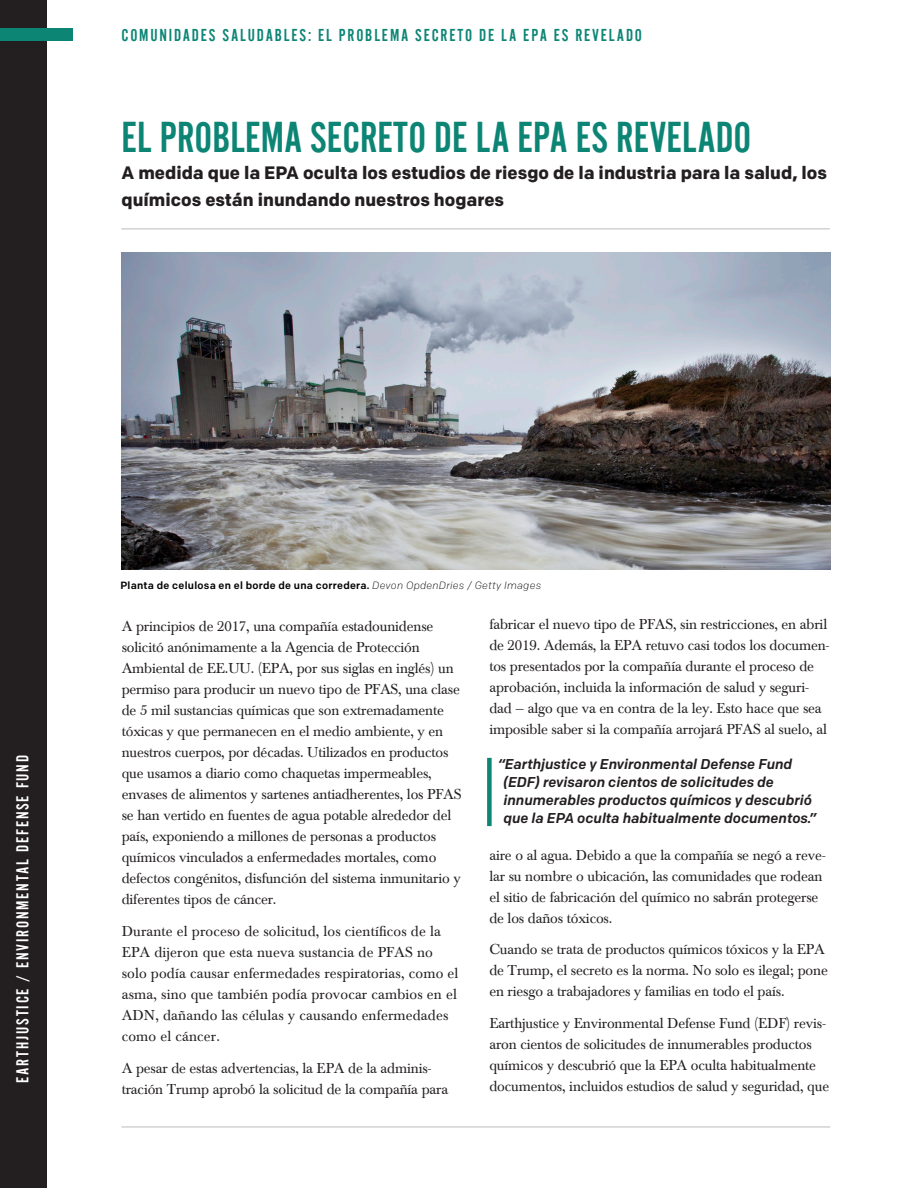
<style>
.page{position:relative;width:918px;height:1188px;background:#fff}
.page>*{position:absolute;margin:0;border:0;box-sizing:border-box;transform-origin:0 0}
.Headline__Main_30pt{font:45px "Alternate Gothic Com No 2";color:#0c8575}
.Headline__Subtitle_1{font:700 18px/27px "Colfax";color:#231f20}
.t1{font:18px "Alternate Gothic Com No 2";letter-spacing:.1em;color:#0c8575}
.t2{font:18px "Alternate Gothic Com No 2";letter-spacing:.1em;color:#fff}
.Body__Main_Copy_10_1{font:14.25px/21px "Baskerville BE";letter-spacing:-.01em;color:#231f20}
.Body__Main_Copy_10_1-2{font:14.25px/21px "Baskerville BE";letter-spacing:.01em;color:#231f20}
.Pull_Quote__Small_Ba{font:italic 500 14.25px/18px "Colfax";color:#231f20}
.Photo__Credit_Captio{font:500 10.5px "Colfax";letter-spacing:.025em;color:#040503}
.s1{font-weight:300;font-style:italic}
</style>
<div class="page">
<div style="left:0;top:0;width:47px;height:1188px;background:#231f20"></div>
<div style="left:0;top:29px;width:74px;height:12px;background:#0c8575"></div>
<hr style="left:122px;top:1126px;width:708px;height:2px;background:#d1d2d4">
<hr style="left:121px;top:228px;width:709px;height:2px;background:#d1d2d4">
<div style="left:487px;top:758px;width:5px;height:68px;background:#0c8575"></div>
<img style="left:121px;top:252px;width:709px;height:317px">
<p class="t1" style="left:122px;top:25px;width:522px">COMUNIDADES SALUDABLES: EL PROBLEMA SECRETO DE LA EPA ES REVELADO</p>
<p class="Headline__Main_30pt" style="left:122px;top:114px;width:632px">EL PROBLEMA SECRETO DE LA EPA ES REVELADO</p>
<p class="Headline__Subtitle_1" style="left:122px;top:159px;width:707px">A medida que la EPA oculta los estudios de riesgo de la industria para la salud, los químicos están inundando nuestros hogares</p>
<p class="t2" style="left:13px;top:1083px;width:329px;rotate:-90deg">EARTHJUSTICE / ENVIRONMENTAL DEFENSE FUND</p>
<p class="Photo__Credit_Captio" style="left:120px;top:578px;width:422px">Planta de celulosa en el borde de una corredera. <span class="s1">Devon OpdenDries / Getty Images</span></p>
<p class="Body__Main_Copy_10_1" style="left:122px;top:616px;width:341px">A principios de 2017, una compañía estadounidense solicitó anónimamente a la Agencia de Protección Ambiental de EE.UU. (EPA, por sus siglas en inglés) un permiso para producir un nuevo tipo de PFAS, una clase de 5 mil sustancias químicas que son extremadamente tóxicas y que permanecen en el medio ambiente, y en nuestros cuerpos, por décadas. Utilizados en productos que usamos a diario como chaquetas impermeables, envases de alimentos y sartenes antiadherentes, los PFAS se han vertido en fuentes de agua potable alrededor del país, exponiendo a millones de personas a productos químicos vinculados a enfermedades mortales, como defectos congénitos, disfunción del sistema inmunitario y diferentes tipos de cáncer.</p>
<p class="Body__Main_Copy_10_1-2" style="left:122px;top:921px;width:338px">Durante el proceso de solicitud, los científicos de la EPA dijeron que esta nueva sustancia de PFAS no solo podía causar enfermedades respiratorias, como el asma, sino que también podía provocar cambios en el ADN, dañando las células y causando enfermedades como el cáncer.</p>
<p class="Body__Main_Copy_10_1" style="left:122px;top:1058px;width:328px">A pesar de estas advertencias, la EPA de la adminis&shy;tración Trump aprobó la solicitud de la compañía para</p>
<p class="Body__Main_Copy_10_1" style="left:489px;top:614px;width:342px">fabricar el nuevo tipo de PFAS, sin restricciones, en abril de 2019. Además, la EPA retuvo casi todos los documen&shy;tos presentados por la compañía durante el proceso de aprobación, incluida la información de salud y seguri&shy;dad — algo que va en contra de la ley. Esto hace que sea imposible saber si la compañía arrojará PFAS al suelo, al</p>
<p class="Pull_Quote__Small_Ba" style="left:503px;top:754px;width:315px;text-indent:-5px">“Earthjustice y Environmental Defense Fund (EDF) revisaron cientos de solicitudes de innumerables productos químicos y descubrió que la EPA oculta habitualmente documentos.”</p>
<p class="Body__Main_Copy_10_1" style="left:489px;top:845px;width:338px">aire o al agua. Debido a que la compañía se negó a reve&shy;lar su nombre o ubicación, las comunidades que rodean el sitio de fabricación del químico no sabrán protegerse de los daños tóxicos.</p>
<p class="Body__Main_Copy_10_1" style="left:489px;top:939px;width:340px">Cuando se trata de productos químicos tóxicos y la EPA de Trump, el secreto es la norma. No solo es ilegal; pone en riesgo a trabajadores y familias en todo el país.</p>
<p class="Body__Main_Copy_10_1" style="left:489px;top:1013px;width:341px">Earthjustice y Environmental Defense Fund (EDF) revis&shy;aron cientos de solicitudes de innumerables productos químicos y descubrió que la EPA oculta habitualmente documentos, incluidos estudios de salud y seguridad, que</p>
</div>
